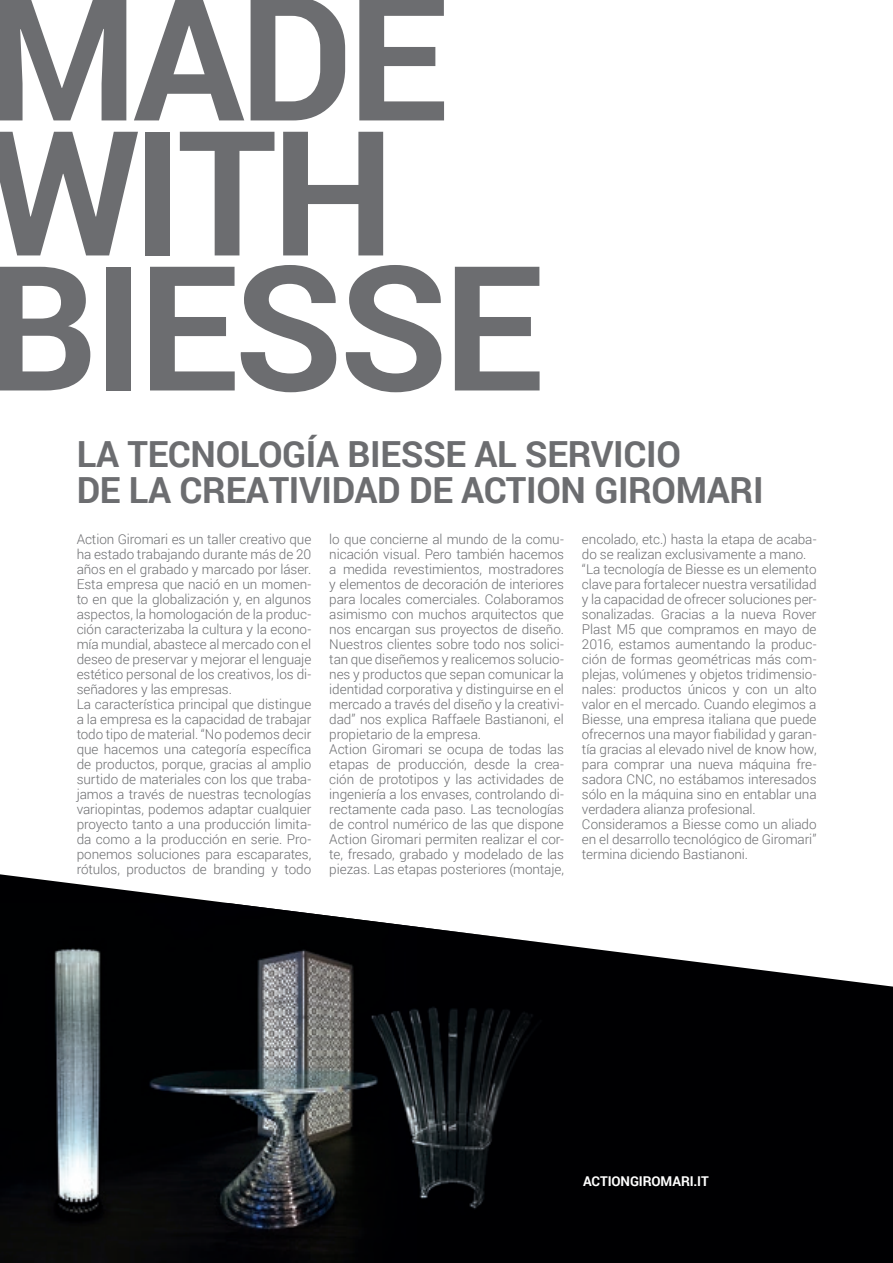
<style>
.page{position:relative;width:893px;height:1263px;background:#fff}
.page>*{position:absolute;margin:0;border:0;box-sizing:border-box;transform-origin:0 0}
.t1{font:700 174px "Roboto";letter-spacing:-.03em;color:#6c6d70}
._5_TITOLINO_Grigio_2{font:700 36px/36px "Roboto";letter-spacing:-.01em;color:#6c6d70}
.t2{font:300 13.5px/15px "Roboto";letter-spacing:-.005em;color:#6c6d70;text-align:justify}
.titolo_1__livello_th{font:700 13.5px "Roboto";letter-spacing:-.005em;color:#fff}
</style>
<div class="page">
<svg style="left:0;top:874px;width:892px;height:389px;fill:#000002"></svg>
<img style="left:0;top:903px;width:566px;height:360px">
<hr style="left:892px;top:0;width:1px;height:1263px;background:#006565">
<p class="t1" style="left:-14px;top:-64px;width:463px">MADE</p>
<p class="t1" style="left:-14px;top:71px;width:410px">WITH</p>
<p class="t1" style="left:-14px;top:206px;width:558px">BIESSE</p>
<p class="_5_TITOLINO_Grigio_2" style="left:77px;top:435px;width:688px">LA TECNOLOGÍA BIESSE AL SERVICIO<br>DE LA CREATIVIDAD DE ACTION GIROMARI</p>
<p class="t2" style="left:77px;top:531px;width:236px">Action Giromari es un taller creativo que ha estado trabajando durante más de 20 años en el grabado y marcado por láser.<br>Esta empresa que nació en un momen&shy;to en que la globalización y, en algunos aspectos, la homologación de la produc&shy;ción caracterizaba la cultura y la econo&shy;mía mundial, abastece al mercado con el deseo de preservar y mejorar el lenguaje estético personal de los creativos, los di&shy;señadores y las empresas.</p>
<p class="t2" style="left:77px;top:696px;width:236px">La característica principal que distingue a la empresa es la capacidad de trabajar todo tipo de material. “No podemos decir que hacemos una categoría específica de productos, porque, gracias al amplio surtido de materiales con los que traba&shy;jamos a través de nuestras tecnologías variopintas, podemos adaptar cualquier proyecto tanto a una producción limita&shy;da como a la producción en serie. Pro&shy;ponemos soluciones para escaparates, rótulos, productos de branding y todo</p>
<p class="t2" style="left:582px;top:531px;width:236px">encolado, etc.) hasta la etapa de acaba&shy;do se realizan exclusivamente a mano.</p>
<p class="t2" style="left:582px;top:561px;width:236px">“La tecnología de Biesse es un elemento clave para fortalecer nuestra versatilidad y la capacidad de ofrecer soluciones per&shy;sonalizadas. Gracias a la nueva Rover Plast M5 que compramos en mayo de 2016, estamos aumentando la produc&shy;ción de formas geométricas más com&shy;plejas, volúmenes y objetos tridimensio&shy;nales: productos únicos y con un alto valor en el mercado. Cuando elegimos a Biesse, una empresa italiana que puede ofrecernos una mayor fiabilidad y garan&shy;tía gracias al elevado nivel de know how, para comprar una nueva máquina fre&shy;sadora CNC, no estábamos interesados sólo en la máquina sino en entablar una verdadera alianza profesional.</p>
<p class="t2" style="left:582px;top:816px;width:236px">Consideramos a Biesse como un aliado en el desarrollo tecnológico de Giromari” termina diciendo Bastianoni.</p>
<p class="t2" style="left:329px;top:531px;width:236px">lo que concierne al mundo de la comu&shy;nicación visual. Pero también hacemos a medida revestimientos, mostradores y elementos de decoración de interiores para locales comerciales. Colaboramos asimismo con muchos arquitectos que nos encargan sus proyectos de diseño.<br>Nuestros clientes sobre todo nos solici&shy;tan que diseñemos y realicemos solucio&shy;nes y productos que sepan comunicar la identidad corporativa y distinguirse en el mercado a través del diseño y la creativi&shy;dad” nos explica Raffaele Bastianoni, el propietario de la empresa.</p>
<p class="t2" style="left:329px;top:741px;width:236px">Action Giromari se ocupa de todas las etapas de producción, desde la crea&shy;ción de prototipos y las actividades de ingeniería a los envases, controlando di&shy;rectamente cada paso. Las tecnologías de control numérico de las que dispone Action Giromari permiten realizar el cor&shy;te, fresado, grabado y modelado de las piezas. Las etapas posteriores (montaje,</p>
<p class="titolo_1__livello_th" style="left:583px;top:1172px;width:127px">ACTIONGIROMARI.IT</p>
</div>
